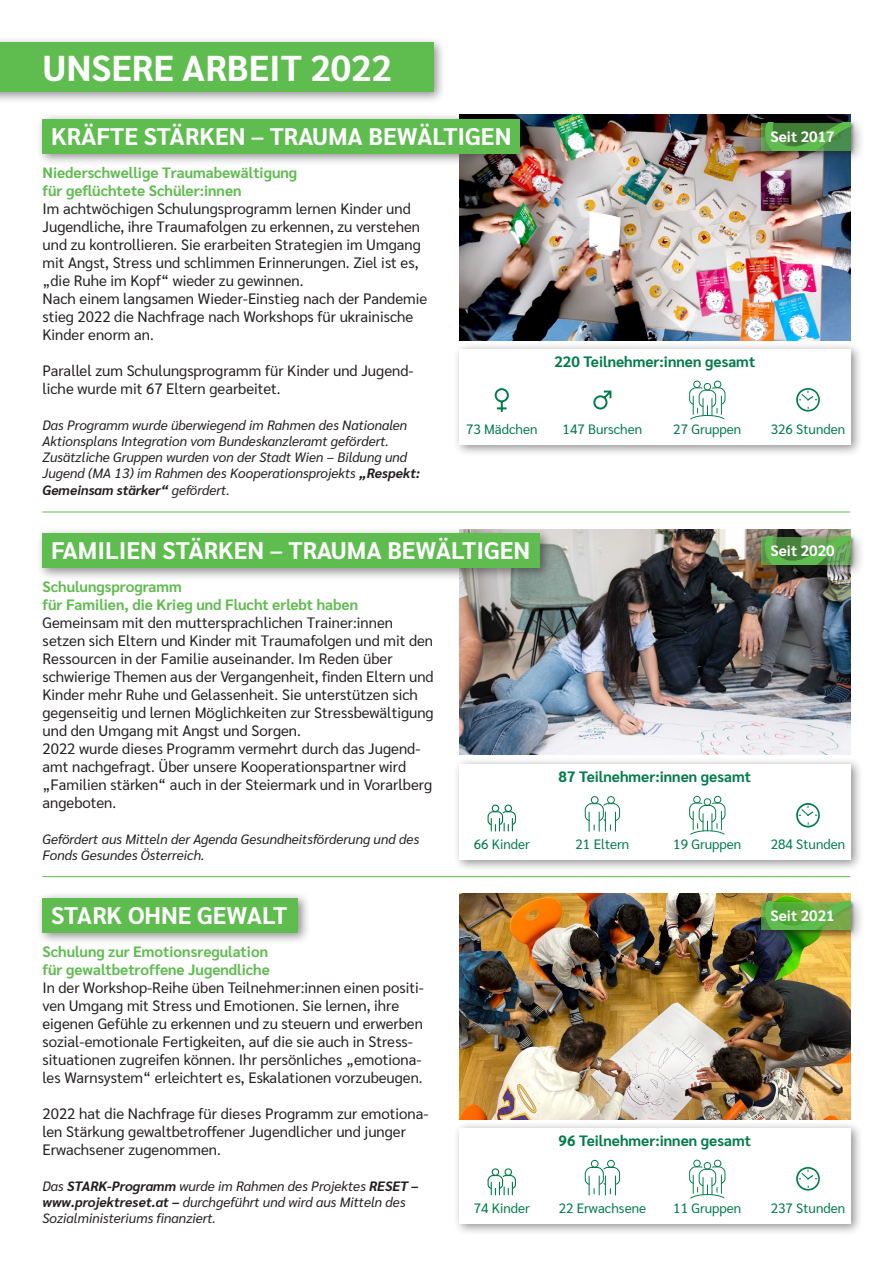
<style>
.page{position:relative;width:893px;height:1263px;background:#fff}
.page>*{position:absolute;margin:0;border:0;box-sizing:border-box;transform-origin:0 0}
.t1{font:700 36px "Sarabun";color:#fff}
.t2{font:700 24px "Sarabun";color:#fff}
.t3{font:15px/18px "Sarabun";color:#231f20}
.t4{font:700 15px/18px "Sarabun";color:#5fbc4f}
.t5{font:700 15px "Sarabun";color:#007b4a}
.t6{font:700 15px "Sarabun";color:#fff}
.t7{font:italic 13.5px/16.2px "Sarabun";color:#231f20}
.t8{font:13.5px "Sarabun";color:#007b4a}
.s1{font-weight:700}
</style>
<div class="page">
<img style="left:459px;top:115px;width:391px;height:225px">
<img style="left:459px;top:529px;width:391px;height:225px">
<img style="left:459px;top:894px;width:391px;height:225px">
<div style="left:36px;top:113px;width:496px;height:53px;background:#231f20;opacity:.5"></div>
<div style="left:43px;top:119px;width:477px;height:35px;background:#5fbc4f"></div>
<div style="left:36px;top:527px;width:516px;height:54px;background:#231f20;opacity:.5"></div>
<div style="left:43px;top:533px;width:497px;height:35px;background:#5fbc4f"></div>
<div style="left:36px;top:892px;width:275px;height:53px;background:#231f20;opacity:.5"></div>
<div style="left:43px;top:898px;width:255px;height:35px;background:#5fbc4f"></div>
<hr style="left:42px;top:512px;width:808px;height:1px;background:#5fbc4f">
<hr style="left:42px;top:876px;width:808px;height:1px;background:#5fbc4f">
<div style="left:0;top:36px;width:446px;height:68px;background:#231f20;opacity:.5"></div>
<div style="left:0;top:43px;width:434px;height:49px;background:#5fbc4f"></div>
<div style="left:753px;top:115px;width:113px;height:51px;background:#231f20;opacity:.75"></div>
<svg style="left:761px;top:123px;width:4px;height:27px"></svg>
<svg style="left:765px;top:123px;width:85px;height:27px;background:#4e9644"></svg>
<div style="left:753px;top:529px;width:113px;height:51px;background:#231f20;opacity:.75"></div>
<svg style="left:761px;top:537px;width:4px;height:27px"></svg>
<svg style="left:765px;top:537px;width:85px;height:27px;background:#5ca24e"></svg>
<div style="left:753px;top:894px;width:113px;height:51px;background:#231f20;opacity:.75"></div>
<svg style="left:761px;top:902px;width:4px;height:27px"></svg>
<svg style="left:765px;top:902px;width:85px;height:27px;background:#62af45"></svg>
<div style="left:453px;top:343px;width:410px;height:114px;background:#231f20;opacity:.5"></div>
<div style="left:459px;top:349px;width:391px;height:96px;background:#fff"></div>
<svg style="left:689px;top:381px;width:36px;height:38px"></svg>
<svg style="left:494px;top:388px;width:15px;height:24px"></svg>
<svg style="left:593px;top:390px;width:19px;height:20px"></svg>
<img style="left:796px;top:388px;width:24px;height:24px">
<div style="left:453px;top:758px;width:410px;height:114px;background:#231f20;opacity:.5"></div>
<div style="left:459px;top:764px;width:391px;height:96px;background:#fff"></div>
<svg style="left:689px;top:796px;width:36px;height:39px"></svg>
<svg style="left:487px;top:804px;width:29px;height:27px"></svg>
<svg style="left:585px;top:796px;width:35px;height:36px"></svg>
<img style="left:796px;top:803px;width:24px;height:25px">
<div style="left:453px;top:1121px;width:410px;height:115px;background:#231f20;opacity:.5"></div>
<div style="left:459px;top:1128px;width:391px;height:95px;background:#fff"></div>
<svg style="left:689px;top:1160px;width:36px;height:38px"></svg>
<svg style="left:487px;top:1168px;width:29px;height:27px"></svg>
<svg style="left:585px;top:1160px;width:35px;height:35px"></svg>
<img style="left:796px;top:1167px;width:24px;height:24px">
<h1 class="t1" style="left:43px;top:47px;width:351px">UNSERE ARBEIT 2022</h1>
<h2 class="t2" style="left:51px;top:122px;width:462px">KRÄFTE STÄRKEN – TRAUMA BEWÄLTIGEN</h2>
<p class="t4" style="left:43px;top:163px;width:256px">Niederschwellige Traumabewältigung für geflüchtete Schüler:innen</p>
<p class="t3" style="left:43px;top:199px;width:386px">Im achtwöchigen Schulungsprogramm lernen Kinder und Jugendliche, ihre Traumafolgen zu erkennen, zu verstehen und zu kontrollieren. Sie erarbeiten Strategien im Umgang mit Angst, Stress und schlimmen Erinnerungen. Ziel ist es, „die Ruhe im Kopf“ wieder zu gewinnen.<br>Nach einem langsamen Wieder-Einstieg nach der Pandemie stieg 2022 die Nachfrage nach Workshops für ukrainische Kinder enorm an.</p>
<p class="t3" style="left:43px;top:361px;width:373px">Parallel zum Schulungsprogramm für Kinder und Jugend&shy;liche wurde mit 67 Eltern gearbeitet.</p>
<p class="t6" style="left:770px;top:128px;width:66px">Seit 2017</p>
<p class="t5" style="left:554px;top:353px;width:202px">220 Teilnehmer:innen gesamt</p>
<p class="t7" style="left:43px;top:417px;width:379px">Das Programm wurde überwiegend im Rahmen des Nationalen Aktionsplans Integration vom Bundeskanzleramt gefördert.<br>Zusätzliche Gruppen wurden von der Stadt Wien – Bildung und Jugend (MA 13) im Rahmen des Kooperationsprojekts <span class="s1">„Respekt:<br>Gemeinsam stärker“</span> gefördert.</p>
<p class="t8" style="left:466px;top:421px;width:73px">73 Mädchen</p>
<p class="t8" style="left:563px;top:421px;width:81px">147 Burschen</p>
<p class="t8" style="left:673px;top:421px;width:70px">27 Gruppen</p>
<p class="t8" style="left:771px;top:421px;width:76px">326 Stunden</p>
<h2 class="t2" style="left:51px;top:537px;width:481px">FAMILIEN STÄRKEN – TRAUMA BEWÄLTIGEN</h2>
<p class="t4" style="left:43px;top:578px;width:317px">Schulungsprogramm<br>für Familien, die Krieg und Flucht erlebt haben</p>
<p class="t3" style="left:43px;top:614px;width:393px">Gemeinsam mit den muttersprachlichen Trainer:innen setzen sich Eltern und Kinder mit Traumafolgen und mit den Ressourcen in der Familie auseinander. Im Reden über schwierige Themen aus der Vergangenheit, finden Eltern und Kinder mehr Ruhe und Gelassenheit. Sie unterstützen sich gegenseitig und lernen Möglichkeiten zur Stressbewältigung und den Umgang mit Angst und Sorgen.<br>2022 wurde dieses Programm vermehrt durch das Jugend&shy;amt nachgefragt. Über unsere Kooperationspartner wird „Familien stärken“ auch in der Steiermark und in Vorarlberg angeboten.</p>
<p class="t6" style="left:770px;top:542px;width:66px">Seit 2020</p>
<p class="t5" style="left:559px;top:768px;width:194px">87 Teilnehmer:innen gesamt</p>
<p class="t7" style="left:43px;top:831px;width:378px">Gefördert aus Mitteln der Agenda Gesundheitsförderung und des<br>Fonds Gesundes Österreich.</p>
<h2 class="t2" style="left:51px;top:901px;width:238px">STARK OHNE GEWALT</h2>
<p class="t4" style="left:43px;top:942px;width:229px">Schulung zur Emotionsregulation für gewaltbetroffene Jugendliche</p>
<p class="t3" style="left:43px;top:978px;width:383px">In der Workshop-Reihe üben Teilnehmer:innen einen positi&shy;ven Umgang mit Stress und Emotionen. Sie lernen, ihre eigenen Gefühle zu erkennen und zu steuern und erwerben sozial-emotionale Fertigkeiten, auf die sie auch in Stress&shy;situationen zugreifen können. Ihr persönliches „emotiona&shy;les Warnsystem“ erleichtert es, Eskalationen vorzubeugen.</p>
<p class="t3" style="left:43px;top:1104px;width:387px">2022 hat die Nachfrage für dieses Programm zur emotiona&shy;len Stärkung gewaltbetroffener Jugendlicher und junger<br>Erwachsener zugenommen.</p>
<p class="t7" style="left:43px;top:1178px;width:377px">Das <span class="s1">STARK-Programm</span> wurde im Rahmen des Projektes <span class="s1">RESET – www.projektreset.at –</span> durchgeführt und wird aus Mitteln des<br>Sozialministeriums finanziert.</p>
<p class="t8" style="left:474px;top:836px;width:58px">66 Kinder</p>
<p class="t8" style="left:575px;top:836px;width:55px">21 Eltern</p>
<p class="t8" style="left:673px;top:836px;width:70px">19 Gruppen</p>
<p class="t8" style="left:771px;top:836px;width:76px">284 Stunden</p>
<p class="t6" style="left:770px;top:907px;width:66px">Seit 2021</p>
<p class="t5" style="left:559px;top:1132px;width:194px">96 Teilnehmer:innen gesamt</p>
<p class="t8" style="left:474px;top:1200px;width:58px">74 Kinder</p>
<p class="t8" style="left:559px;top:1200px;width:89px">22 Erwachsene</p>
<p class="t8" style="left:673px;top:1200px;width:70px">11 Gruppen</p>
<p class="t8" style="left:771px;top:1200px;width:76px">237 Stunden</p>
</div>
